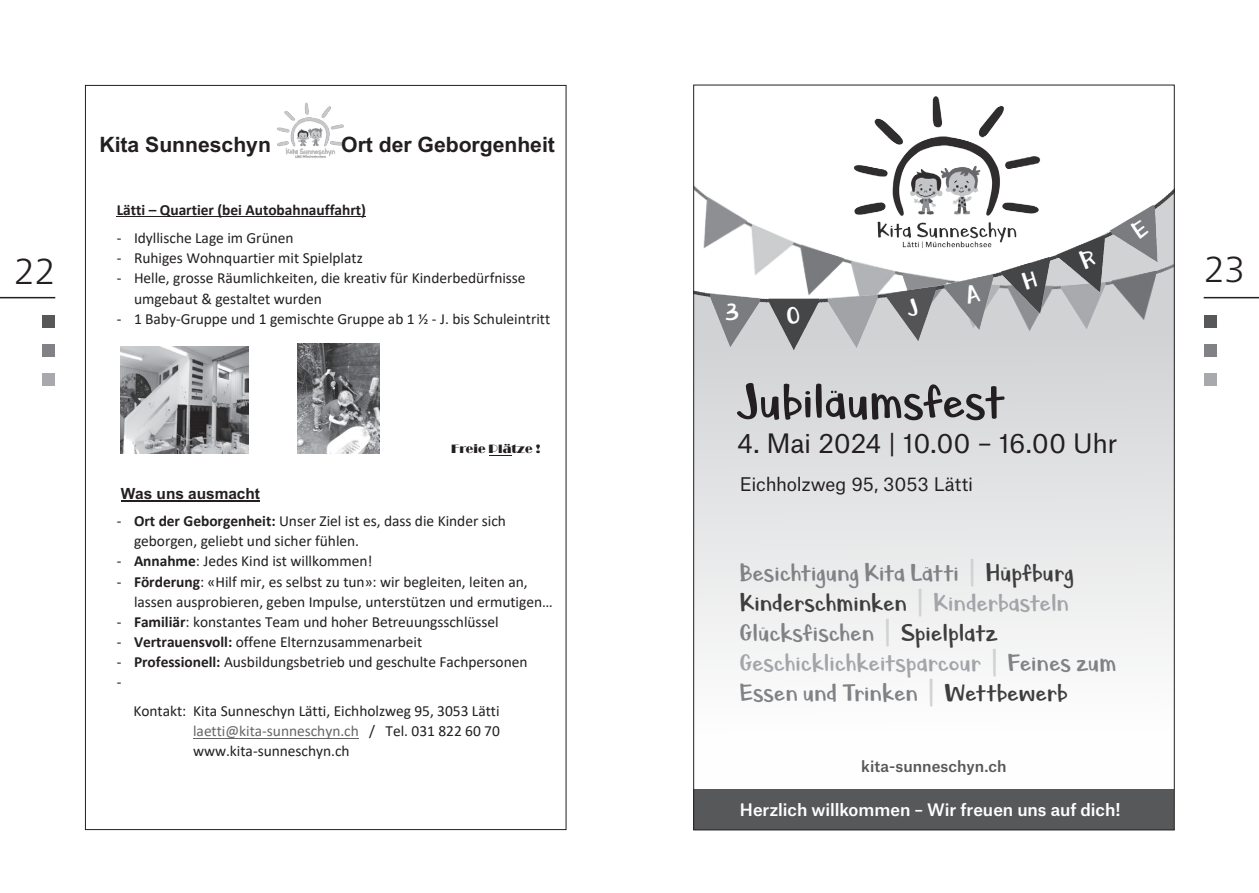
<style>
.page{position:relative;width:1259px;height:893px;background:#fff}
.page>*{position:absolute;margin:0;border:0;box-sizing:border-box;transform-origin:0 0}
.t1{font:60px "Asparagus Sprouts";color:#231f20}
.t2{font:300 36px "Frutiger Neue LT";color:#231f20}
.t3{font:30px/30px "Asparagus Sprouts";color:#808285}
.t4{font:25.65px "Atlas Grotesk";letter-spacing:-.015em;color:#231f20}
.t5{font:700 21.15px "Arial";color:#231f20}
.t6{font:18px "Atlas Grotesk";letter-spacing:-.01em;color:#231f20}
.t7{font:500 16.5px "Atlas Grotesk";color:#fff}
.t8{font:15.45px/20.2px "Calibri";color:#231f20}
.t9{font:700 15.45px "Calibri";color:#231f20}
.t10{font:700 15.45px "Arial";letter-spacing:-.005em;color:#231f20}
.t11{font:500 15px "Atlas Grotesk";letter-spacing:.005em;color:#57585a}
.t12{font:12.45px "Broadway";color:#231f20}
.s1{font-weight:700}
.s2{color:#666669}
.s3{color:#d1d2d4}
.s4{color:#3e3e3f}
.s5{color:#a4a5a9}
</style>
<div class="page">
<svg style="left:695px;top:353px;width:477px;height:301px;fill:#e4e5e6"></svg>
<img style="left:695px;top:186px;width:477px;height:167px">
<img style="left:846px;top:96px;width:197px;height:160px">
<div style="left:693px;top:789px;width:481px;height:41px;background:#57585a"></div>
<hr style="left:1203px;top:297px;width:56px;height:1px;background:#231f20">
<div style="left:1203px;top:315px;width:13px;height:12px;background:#57585a"></div>
<div style="left:1203px;top:344px;width:13px;height:12px;background:#808285"></div>
<div style="left:1203px;top:373px;width:13px;height:12px;background:#a8a9ad"></div>
<img style="left:277px;top:102px;width:67px;height:56px">
<img style="left:120px;top:347px;width:128px;height:107px">
<hr style="left:117px;top:216px;width:249px;height:1px;background:#231f20">
<svg style="left:489px;top:455px;width:22px;height:1px"></svg>
<hr style="left:121px;top:501px;width:139px;height:1px;background:#231f20">
<hr style="left:193px;top:738px;width:166px;height:1px;background:#666669">
<img style="left:297px;top:343px;width:83px;height:110px">
<hr style="left:0;top:297px;width:55px;height:1px;background:#231f20">
<div style="left:43px;top:315px;width:12px;height:12px;background:#57585a"></div>
<div style="left:43px;top:344px;width:12px;height:12px;background:#808285"></div>
<div style="left:43px;top:373px;width:12px;height:12px;background:#a8a9ad"></div>
<svg style="left:726px;top:303px;width:13px;height:18px"></svg>
<svg style="left:787px;top:307px;width:12px;height:17px"></svg>
<svg style="left:906px;top:298px;width:12px;height:19px"></svg>
<svg style="left:964px;top:284px;width:16px;height:20px"></svg>
<svg style="left:1021px;top:270px;width:16px;height:19px"></svg>
<svg style="left:1078px;top:247px;width:19px;height:22px"></svg>
<svg style="left:1130px;top:218px;width:19px;height:22px"></svg>
<h2 class="t2" style="left:14px;top:250px;width:43px">22</h2>
<h3 class="t5" style="left:99px;top:130px;width:173px">Kita Sunneschyn</h3>
<h3 class="t5" style="left:341px;top:130px;width:215px">Ort der Geborgenheit</h3>
<p class="t9" style="left:117px;top:199px;width:251px">Lätti – Quartier (bei Autobahnauffahrt)</p>
<p class="t8" style="left:117px;top:227px;width:178px">- Idyllische Lage im Grünen</p>
<p class="t8" style="left:117px;top:247px;width:247px">- Ruhiges Wohnquartier mit Spielplatz</p>
<p class="t8" style="left:134px;top:268px;width:393px;text-indent:-17px">- Helle, grosse Räumlichkeiten, die kreativ für Kinderbedürfnisse umgebaut &amp; gestaltet wurden</p>
<p class="t8" style="left:117px;top:308px;width:435px">- 1 Baby-Gruppe und 1 gemischte Gruppe ab 1 ½ - J. bis Schuleintritt</p>
<p class="t12" style="left:451px;top:442px;width:91px">Freie Plätze !</p>
<p class="t10" style="left:121px;top:483px;width:141px">Was uns ausmacht</p>
<p class="t8" style="left:134px;top:510px;width:373px;text-indent:-17px">- <span class="s1">Ort der Geborgenheit:</span> Unser Ziel ist es, dass die Kinder sich geborgen, geliebt und sicher fühlen.</p>
<p class="t8" style="left:117px;top:551px;width:257px">- <span class="s1">Annahme</span>: Jedes Kind ist willkommen!</p>
<p class="t8" style="left:134px;top:571px;width:420px;text-indent:-17px">- <span class="s1">Förderung</span>: «Hilf mir, es selbst zu tun»: wir begleiten, leiten an, lassen ausprobieren, geben Impulse, unterstützen und ermutigen…</p>
<p class="t8" style="left:117px;top:611px;width:383px">- <span class="s1">Familiär</span>: konstantes Team und hoher Betreuungsschlüssel</p>
<p class="t8" style="left:117px;top:632px;width:307px">- <span class="s1">Vertrauensvoll:</span> offene Elternzusammenarbeit</p>
<p class="t8" style="left:117px;top:652px;width:412px">- <span class="s1">Professionell:</span> Ausbildungsbetrieb und geschulte Fachpersonen -</p>
<p class="t8" style="left:193px;top:700px;width:308px;text-align:justify;text-indent:-60px">Kontakt: Kita Sunneschyn Lätti, Eichholzweg 95, 3053 Lätti <span class="s2">laetti@kita-sunneschyn.ch</span> / Tel. 031 822 60 70 www.kita-sunneschyn.ch</p>
<h1 class="t1" style="left:736px;top:373px;width:271px">Jubiläumsfest</h1>
<h3 class="t4" style="left:737px;top:422px;width:382px">4. Mai 2024 | 10.00 – 16.00 Uhr</h3>
<p class="t6" style="left:740px;top:470px;width:235px">Eichholzweg 95, 3053 Lätti</p>
<h3 class="t3" style="left:740px;top:558px;width:378px">Besichtigung Kita Lätti <span class="s3">|</span> <span class="s4">Hüpfburg Kinderschminken</span> <span class="s3">|</span> <span class="s5">Kinderbasteln </span>Glücksfischen <span class="s3">|</span> <span class="s4">Spielplatz </span><span class="s5">Geschicklichkeitsparcour</span> <span class="s3">|</span> Feines zum Essen und Trinken <span class="s3">|</span> <span class="s4">Wettbewerb</span></h3>
<p class="t11" style="left:861px;top:754px;width:147px">kita-sunneschyn.ch</p>
<p class="t7" style="left:740px;top:796px;width:382px">Herzlich willkommen – Wir freuen uns auf dich!</p>
<h2 class="t2" style="left:1203px;top:248px;width:43px">23</h2>
</div>
